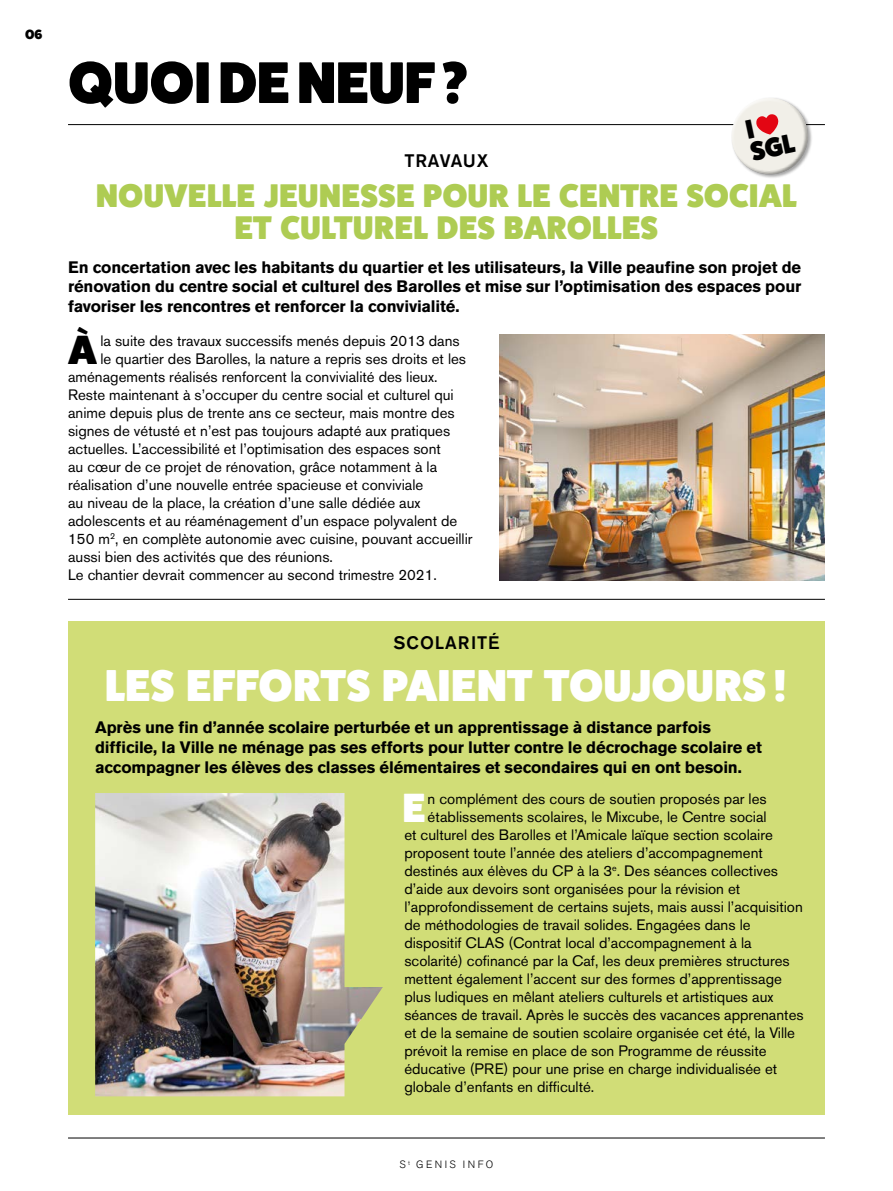
<style>
.page{position:relative;width:893px;height:1191px;background:#fff}
.page>*{position:absolute;margin:0;border:0;box-sizing:border-box;transform-origin:0 0}
.t1{font:58.95px "Fat Frank";color:#000}
.quoi_de_neuf_titre_b{font:45px "Fat Frank";letter-spacing:.005em;color:#fff}
.texte_ok{font:41.1px "Fat Frank";color:#000}
.texte_ok-2{font:41.1px "Fat Frank";color:#fff}
.quoi_de_neuf_titre_c{font:33px/31.5px "Fat Frank";letter-spacing:.01em;color:#aecc53;text-align:center}
.quoi_de_neuf_surtitr{font:500 18px "Akzidenz Grotesk BE";letter-spacing:.05em;color:#000}
.t2{font:700 16.5px/19.8px "Akzidenz Grotesk BE";letter-spacing:-.01em;color:#000}
.texte_ok-3{font:15px "Akzidenz Grotesk BE";color:#000}
.t3{font:13.5px "Fat Frank";color:#000}
.t4{font:300 10.5px "Akzidenz Grotesk BE";letter-spacing:.24em;color:#000}
</style>
<div class="page">
<hr style="left:68px;top:124px;width:757px;height:1px;background:#000">
<hr style="left:68px;top:1137px;width:757px;height:1px;background:#000">
<hr style="left:68px;top:599px;width:757px;height:1px;background:#000">
<div style="left:68px;top:620px;width:757px;height:494px;background:#d1dd77"></div>
<img style="left:95px;top:793px;width:288px;height:303px">
<img style="left:499px;top:334px;width:326px;height:246px">
<svg style="left:719px;top:98px;width:100px;height:80px"></svg>
<p class="t3" style="left:25px;top:26px;width:19px">06</p>
<p class="t1" style="left:68px;top:47px;width:401px">QUOI DE NEUF ?</p>
<p class="quoi_de_neuf_surtitr" style="left:404px;top:150px;width:86px">TRAVAUX</p>
<p class="quoi_de_neuf_titre_c" style="left:96px;top:180px;width:702px">NOUVELLE JEUNESSE POUR LE CENTRE SOCIAL<br>ET CULTUREL DES BAROLLES</p>
<p class="t2" style="left:68px;top:257px;width:735px;text-align:justify">En concertation avec les habitants du quartier et les utilisateurs, la Ville peaufine son projet de rénovation du centre social et culturel des Barolles et mise sur l’optimisation des espaces pour favoriser les rencontres et renforcer la convivialité.</p>
<p class="texte_ok" style="left:69px;top:325px;width:29px">À</p>
<p class="texte_ok-3" style="left:100px;top:331px;width:361px">la suite des travaux successifs menés depuis 2013 dans</p>
<p class="texte_ok-3" style="left:100px;top:349px;width:367px">le quartier des Barolles, la nature a repris ses droits et les</p>
<p class="texte_ok-3" style="left:68px;top:367px;width:371px">aménagements réalisés renforcent la convivialité des lieux.</p>
<p class="texte_ok-3" style="left:68px;top:385px;width:387px">Reste maintenant à s’occuper du centre social et culturel qui</p>
<p class="texte_ok-3" style="left:68px;top:403px;width:388px">anime depuis plus de trente ans ce secteur, mais montre des</p>
<p class="texte_ok-3" style="left:68px;top:421px;width:384px">signes de vétusté et n’est pas toujours adapté aux pratiques</p>
<p class="texte_ok-3" style="left:68px;top:439px;width:374px">actuelles. L’accessibilité et l’optimisation des espaces sont</p>
<p class="texte_ok-3" style="left:68px;top:457px;width:371px">au cœur de ce projet de rénovation, grâce notamment à la</p>
<p class="texte_ok-3" style="left:68px;top:475px;width:357px">réalisation d’une nouvelle entrée spacieuse et conviviale</p>
<p class="texte_ok-3" style="left:68px;top:493px;width:354px">au niveau de la place, la création d’une salle dédiée aux</p>
<p class="texte_ok-3" style="left:68px;top:511px;width:391px">adolescents et au réaménagement d’un espace polyvalent de</p>
<p class="texte_ok-3" style="left:68px;top:529px;width:406px">150 m<sup>2</sup>, en complète autonomie avec cuisine, pouvant accueillir</p>
<p class="texte_ok-3" style="left:68px;top:547px;width:266px">aussi bien des activités que des réunions.</p>
<p class="texte_ok-3" style="left:68px;top:565px;width:370px">Le chantier devrait commencer au second trimestre 2021.</p>
<p class="quoi_de_neuf_surtitr" style="left:394px;top:631px;width:107px">SCOLARITÉ</p>
<p class="quoi_de_neuf_titre_b" style="left:105px;top:658px;width:684px">LES EFFORTS PAIENT TOUJOURS !</p>
<p class="t2" style="left:95px;top:718px;width:668px">Après une fin d’année scolaire perturbée et un apprentissage à distance parfois difficile, la Ville ne ménage pas ses efforts pour lutter contre le décrochage scolaire et accompagner les élèves des classes élémentaires et secondaires qui en ont besoin.</p>
<p class="texte_ok-2" style="left:403px;top:783px;width:24px">E</p>
<p class="texte_ok-3" style="left:428px;top:790px;width:341px">n complément des cours de soutien proposés par les</p>
<p class="texte_ok-3" style="left:428px;top:808px;width:341px">établissements scolaires, le Mixcube, le Centre social</p>
<p class="texte_ok-3" style="left:404px;top:826px;width:370px">et culturel des Barolles et l’Amicale laïque section scolaire</p>
<p class="texte_ok-3" style="left:404px;top:844px;width:360px">proposent toute l’année des ateliers d’accompagnement</p>
<p class="texte_ok-3" style="left:404px;top:862px;width:375px">destinés aux élèves du CP à la 3<sup>e</sup>. Des séances collectives</p>
<p class="texte_ok-3" style="left:404px;top:880px;width:337px">d’aide aux devoirs sont organisées pour la révision et</p>
<p class="texte_ok-3" style="left:404px;top:898px;width:400px">l’approfondissement de certains sujets, mais aussi l’acquisition</p>
<p class="texte_ok-3" style="left:404px;top:916px;width:348px">de méthodologies de travail solides. Engagées dans le</p>
<p class="texte_ok-3" style="left:404px;top:934px;width:349px">dispositif CLAS (Contrat local d’accompagnement à la</p>
<p class="texte_ok-3" style="left:404px;top:952px;width:387px">scolarité) cofinancé par la Caf, les deux premières structures</p>
<p class="texte_ok-3" style="left:404px;top:970px;width:379px">mettent également l’accent sur des formes d’apprentissage</p>
<p class="texte_ok-3" style="left:404px;top:988px;width:371px">plus ludiques en mêlant ateliers culturels et artistiques aux</p>
<p class="texte_ok-3" style="left:404px;top:1006px;width:401px">séances de travail. Après le succès des vacances apprenantes</p>
<p class="texte_ok-3" style="left:404px;top:1024px;width:392px">et de la semaine de soutien scolaire organisée cet été, la Ville</p>
<p class="texte_ok-3" style="left:404px;top:1042px;width:364px">prévoit la remise en place de son Programme de réussite</p>
<p class="texte_ok-3" style="left:404px;top:1060px;width:374px">éducative (PRE) pour une prise en charge individualisée et</p>
<p class="texte_ok-3" style="left:404px;top:1078px;width:191px">globale d’enfants en difficulté.</p>
<p class="t4" style="left:400px;top:1158px;width:95px">S<sup>t</sup> GENIS INFO</p>
</div>
